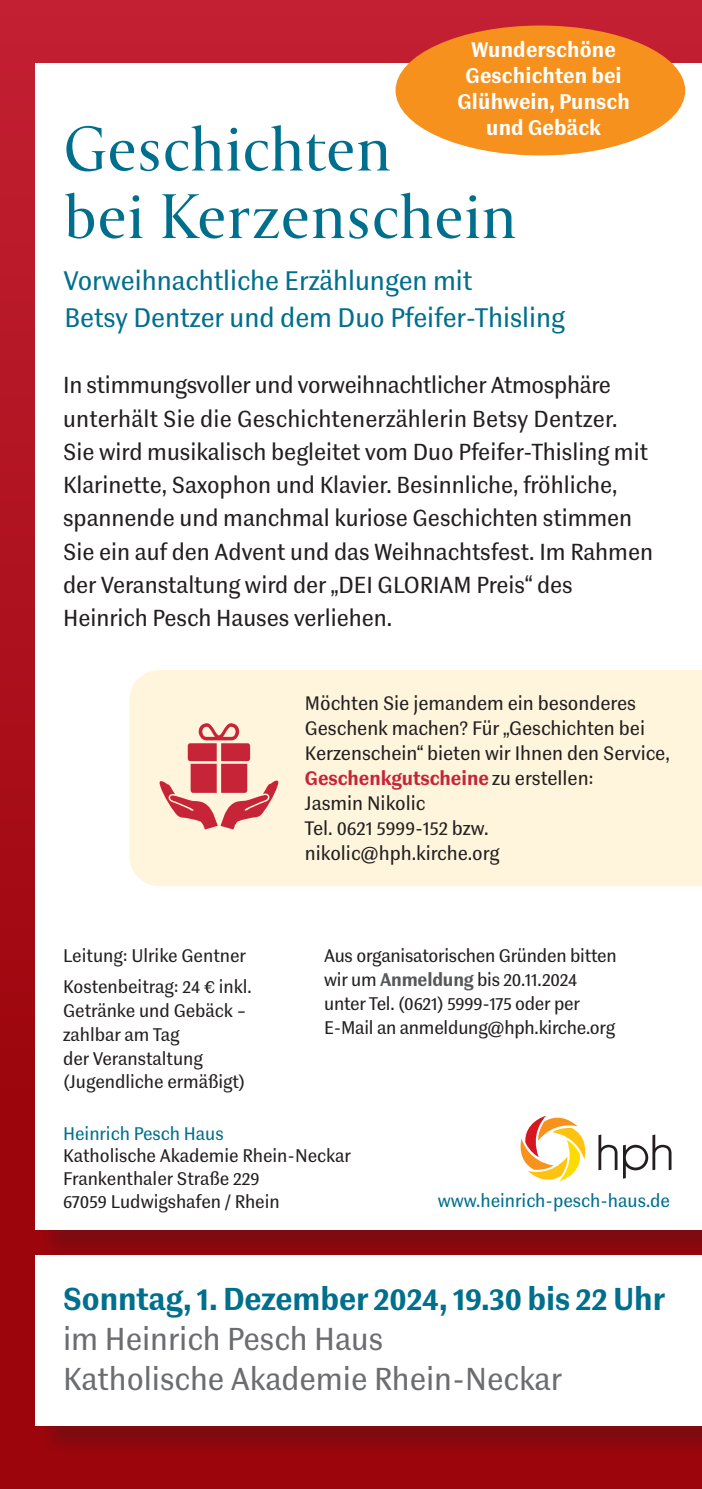
<style>
.page{position:relative;width:702px;height:1489px;background:#fff}
.page>*{position:absolute;margin:0;border:0;box-sizing:border-box;transform-origin:0 0}
.t1{font:62.5px/67.5px "Perfetto";color:#006f8d}
.t2{font:32.5px/40.5px "Contemporary Sans";color:#6c6d70}
.t3{font:700 32.5px "Contemporary Sans";color:#006f8d}
.t4{font:27.5px/37.5px "Contemporary Sans";color:#006f8d}
.t5{font:23.75px/33.2px "Contemporary Sans";color:#231f20}
.t6{font:700 21.75px/26px "Contemporary Sans";letter-spacing:.01em;color:#fff;text-align:center}
.t7{font:20px/25px "Contemporary Sans";color:#231f20}
.t8{font:18.75px/23.8px "Contemporary Sans";color:#231f20}
.t9{font:18.75px "Contemporary Sans";color:#006f8d}
.s1{font-weight:700;color:#c82438}
.s2{font-weight:700;color:#57585a}
</style>
<div class="page">
<div style="left:0;top:0;width:702px;height:1488px;background:linear-gradient(to bottom,#c11f31,#950005)"></div>
<div style="left:39px;top:68px;width:663px;height:1193px;background:#231f20;opacity:.25"></div>
<div style="left:35px;top:64px;width:667px;height:1165px;background:#fff"></div>
<svg style="left:598px;top:1134px;width:19px;height:36px"></svg>
<svg style="left:623px;top:1134px;width:48px;height:44px"></svg>
<svg style="left:520px;top:1115px;width:66px;height:65px"></svg>
<div style="left:395px;top:26px;width:290px;height:129px;background:#f6911e;border-radius:50%"></div>
<div style="left:39px;top:1258px;width:663px;height:198px;background:#231f20;opacity:.25"></div>
<div style="left:35px;top:1254px;width:667px;height:171px;background:#fff"></div>
<div style="left:129px;top:670px;width:573px;height:216px;background:#fff5dc"></div>
<svg style="left:159px;top:723px;width:119px;height:106px;background:#e9a59d"></svg>
<p class="t6" style="left:457px;top:38px;width:174px">Wunderschöne<br>Geschichten bei<br>Glühwein, Punsch und Gebäck</p>
<h1 class="t1" style="left:63px;top:116px;width:455px">Geschichten<br>bei Kerzenschein</h1>
<p class="t4" style="left:64px;top:263px;width:502px">Vorweihnachtliche Erzählungen mit<br>Betsy Dentzer und dem Duo Pfeifer-Thisling</p>
<p class="t5" style="left:63px;top:369px;width:591px">In stimmungsvoller und vorweihnachtlicher Atmosphäre unterhält Sie die Geschichtenerzählerin Betsy Dentzer.<br>Sie wird musikalisch begleitet vom Duo Pfeifer-Thisling mit Klarinette, Saxophon und Klavier. Besinnliche, fröhliche, spannende und manchmal kuriose Geschichten stimmen Sie ein auf den Advent und das Weihnachtsfest. Im Rahmen der Veranstaltung wird der „DEI GLORIAM Preis“ des Heinrich Pesch Hauses verliehen.</p>
<p class="t8" style="left:63px;top:941px;width:190px;line-height:30.8px">Leitung: Ulrike Gentner<br>Kostenbeitrag: 24 € inkl.</p>
<p class="t8" style="left:63px;top:999px;width:185px">Getränke und Gebäck – zahlbar am Tag<br>der Veranstaltung (Jugendliche ermäßigt)</p>
<p class="t7" style="left:305px;top:691px;width:366px">Möchten Sie jemandem ein besonderes<br>Geschenk machen? Für „Geschichten bei<br>Kerzenschein“ bieten wir Ihnen den Service,<br><span class="s1">Geschenkgutscheine</span> zu erstellen:<br>Jasmin Nikolic<br>Tel. 0621 5999-152 bzw. nikolic@hph.kirche.org</p>
<p class="t8" style="left:324px;top:944px;width:294px">Aus organisatorischen Gründen bitten wir um <span class="s2">Anmeldung</span> bis 20.11.2024 unter Tel. (0621) 5999-175 oder per E-Mail an anmeldung@hph.kirche.org</p>
<p class="t9" style="left:63px;top:1123px;width:162px">Heinrich Pesch Haus</p>
<p class="t8" style="left:63px;top:1145px;width:289px;line-height:22.5px">Katholische Akademie Rhein-Neckar<br>Frankenthaler Straße 229<br>67059 Ludwigshafen / Rhein</p>
<p class="t9" style="left:438px;top:1190px;width:233px">www.heinrich-pesch-haus.de</p>
<h2 class="t3" style="left:63px;top:1280px;width:603px">Sonntag, 1. Dezember 2024, 19.30 bis 22 Uhr</h2>
<h2 class="t2" style="left:63px;top:1319px;width:500px">im Heinrich Pesch Haus<br>Katholische Akademie Rhein-Neckar</h2>
</div>
